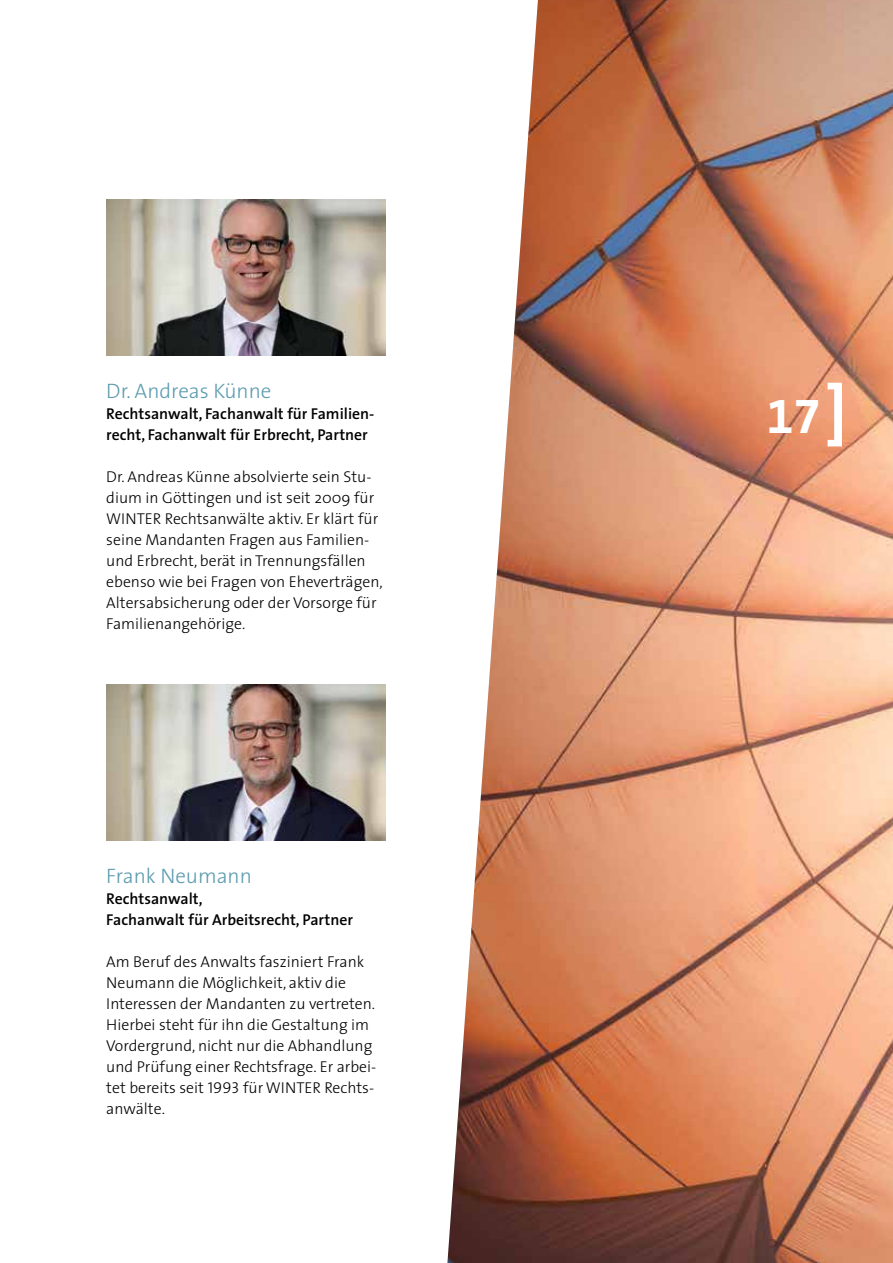
<style>
.page{position:relative;width:893px;height:1263px;background:#fff}
.page>*{position:absolute;margin:0;border:0;box-sizing:border-box;transform-origin:0 0}
.t1{font:48.75px "The Sans Bold Expert";color:#fff}
.t2{font:300 21px "The Sans";color:#5d9cb0}
.t3{font:300 15.75px/21px "The Sans";color:#000}
.t4{font:600 15.75px/21px "The Sans";color:#000}
.s1{font-family:"The Sans Light Caps";font-weight:400}
</style>
<div class="page">
<img style="left:447px;top:0;width:446px;height:1263px">
<svg style="left:828px;top:383px;width:14px;height:63px"></svg>
<img style="left:106px;top:200px;width:279px;height:156px">
<img style="left:106px;top:685px;width:279px;height:155px">
<h2 class="t2" style="left:106px;top:374px;width:167px">Dr. Andreas Künne</h2>
<p class="t4" style="left:106px;top:403px;width:270px">Rechtsanwalt, Fachanwalt für Familien&shy;recht, Fachanwalt für Erbrecht, Partner</p>
<p class="t3" style="left:106px;top:466px;width:278px">Dr. Andreas Künne absolvierte sein Stu&shy;dium in Göttingen und ist seit 2009 für WINTER Rechtsanwälte aktiv. Er klärt für seine Mandanten Fragen aus Familien&shy;und Erbrecht, berät in Trennungsfällen ebenso wie bei Fragen von Eheverträgen, Altersabsicherung oder der Vorsorge für Familienangehörige.</p>
<h2 class="t2" style="left:106px;top:858px;width:147px">Frank Neumann</h2>
<p class="t4" style="left:106px;top:888px;width:248px">Rechtsanwalt,<br>Fachanwalt für Arbeitsrecht, Partner</p>
<p class="t3" style="left:106px;top:950px;width:271px">Am Beruf des Anwalts fasziniert Frank Neumann die Möglichkeit, aktiv die Interessen der Mandanten zu vertreten.<br>Hierbei steht für ihn die Gestaltung im Vordergrund, nicht nur die Abhandlung und Prüfung einer Rechtsfrage. Er arbei&shy;tet bereits seit <span class="s1">1993</span> für WINTER Rechts&shy;anwälte.</p>
<h1 class="t1" style="left:767px;top:376px;width:55px">17</h1>
</div>
